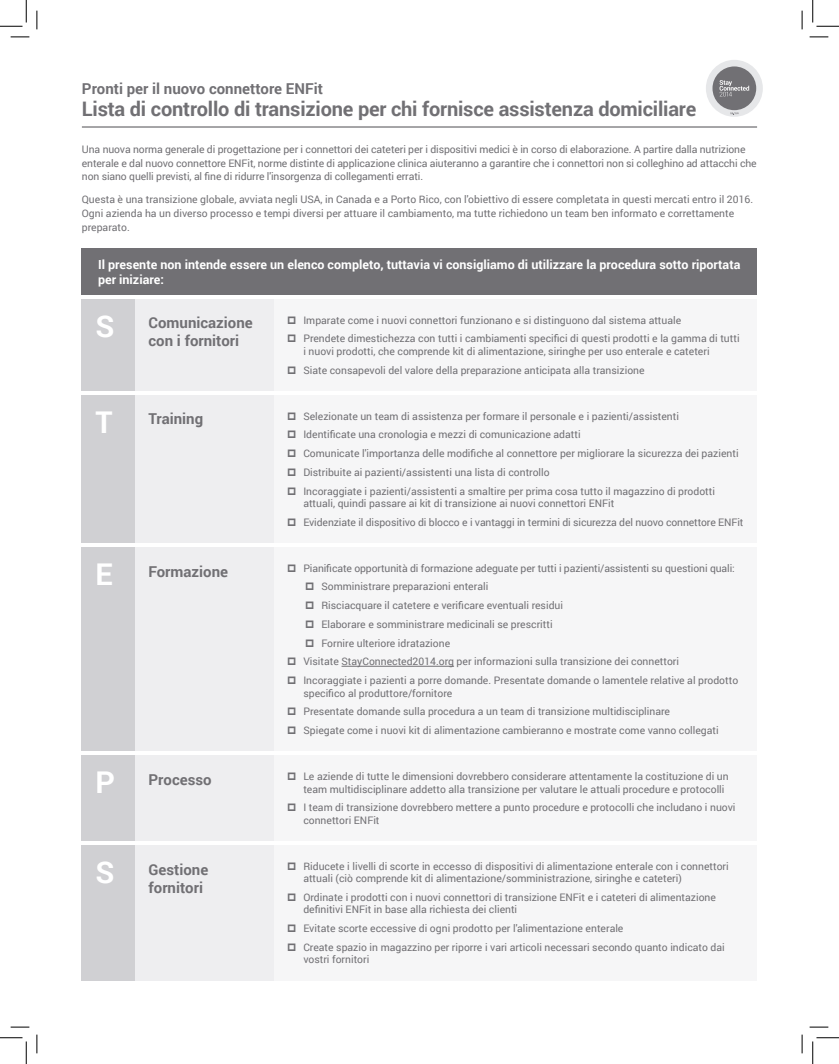
<style>
.page{position:relative;width:839px;height:1064px;background:#fff}
.page>*{position:absolute;margin:0;border:0;box-sizing:border-box;transform-origin:0 0}
.t1{font:700 30px "Roboto";color:#fff}
.t2{font:700 20px "Roboto";letter-spacing:-.01em;color:#717074}
.t3{font:700 15px/18px "Roboto";color:#717074}
.t4{font:700 12.5px/15px "Roboto";color:#fff}
.t5{font:10.38px/18.8px "Roboto";color:#717074}
</style>
<div class="page">
<div style="left:274px;top:299px;width:483px;height:92px;background:#f6f6f7"></div>
<div style="left:274px;top:756px;width:483px;height:85px;background:#f6f6f7"></div>
<div style="left:274px;top:845px;width:483px;height:135px;background:#f6f6f7"></div>
<div style="left:274px;top:395px;width:483px;height:148px;background:#f6f6f7"></div>
<div style="left:274px;top:547px;width:483px;height:204px;background:#f6f6f7"></div>
<hr style="left:341px;top:666px;width:113px;height:1px;background:#717074">
<div style="left:82px;top:248px;width:675px;height:46px;background:#717074"></div>
<div style="left:706px;top:60px;width:57px;height:57px;background:#e6e7e9;border-radius:50%"></div>
<div style="left:712px;top:66px;width:44px;height:44px;background:#717074;border-radius:50%"></div>
<svg style="left:719px;top:80px;width:30px;height:16px"></svg>
<svg style="left:730px;top:112px;width:8px;height:3px"></svg>
<hr style="left:82px;top:126px;width:675px;height:2px;background:#717074">
<div style="left:135px;top:299px;width:139px;height:92px;background:#eeeef0"></div>
<div style="left:135px;top:756px;width:139px;height:85px;background:#eeeef0"></div>
<div style="left:135px;top:845px;width:139px;height:135px;background:#eeeef0"></div>
<div style="left:135px;top:395px;width:139px;height:148px;background:#eeeef0"></div>
<div style="left:135px;top:547px;width:139px;height:204px;background:#eeeef0"></div>
<div style="left:82px;top:299px;width:53px;height:92px;background:#d0d0d3"></div>
<div style="left:82px;top:756px;width:53px;height:85px;background:#d0d0d3"></div>
<div style="left:82px;top:845px;width:53px;height:135px;background:#d0d0d3"></div>
<div style="left:82px;top:395px;width:53px;height:148px;background:#d0d0d3"></div>
<div style="left:82px;top:547px;width:53px;height:204px;background:#d0d0d3"></div>
<svg style="left:11px;top:36px;width:18px;height:2px"></svg>
<svg style="left:809px;top:36px;width:19px;height:2px"></svg>
<svg style="left:11px;top:1026px;width:18px;height:2px"></svg>
<svg style="left:809px;top:1026px;width:19px;height:2px"></svg>
<svg style="left:36px;top:11px;width:2px;height:18px"></svg>
<svg style="left:36px;top:1034px;width:2px;height:19px"></svg>
<svg style="left:801px;top:11px;width:2px;height:18px"></svg>
<svg style="left:801px;top:1034px;width:2px;height:19px"></svg>
<svg style="left:0;top:0;width:27px;height:27px"></svg>
<svg style="left:0;top:1037px;width:27px;height:27px"></svg>
<svg style="left:812px;top:0;width:27px;height:27px"></svg>
<svg style="left:812px;top:1037px;width:27px;height:27px"></svg>
<h3 class="t3" style="left:82px;top:79px;width:243px">Pronti per il nuovo connettore ENFit</h3>
<h2 class="t2" style="left:82px;top:95px;width:616px">Lista di controllo di transizione per chi fornisce assistenza domiciliare</h2>
<p class="t5" style="left:82px;top:142px;width:676px;line-height:13.8px">Una nuova norma generale di progettazione per i connettori dei cateteri per i dispositivi medici è in corso di elaborazione. A partire dalla nutrizione enterale e dal nuovo connettore ENFit, norme distinte di applicazione clinica aiuteranno a garantire che i connettori non si colleghino ad attacchi che non siano quelli previsti, al fine di ridurre l'insorgenza di collegamenti errati.</p>
<p class="t5" style="left:82px;top:192px;width:673px;line-height:13.8px">Questa è una transizione globale, avviata negli USA, in Canada e a Porto Rico, con l'obiettivo di essere completata in questi mercati entro il 2016.<br>Ogni azienda ha un diverso processo e tempi diversi per attuare il cambiamento, ma tutte richiedono un team ben informato e correttamente preparato.</p>
<p class="t4" style="left:98px;top:257px;width:644px">Il presente non intende essere un elenco completo, tuttavia vi consigliamo di utilizzare la procedura sotto riportata per iniziare:</p>
<h1 class="t1" style="left:95px;top:305px;width:21px">S</h1>
<h3 class="t3" style="left:148px;top:313px;width:106px">Comunicazione con i fornitori</h3>
<p class="t5" style="left:303px;top:310px;width:438px">Imparate come i nuovi connettori funzionano e si distinguono dal sistema attuale<br>Prendete dimestichezza con tutti i cambiamenti specifici di questi prodotti e la gamma di tutti</p>
<p class="t5" style="left:303px;top:341px;width:408px">i nuovi prodotti, che comprende kit di alimentazione, siringhe per uso enterale e cateteri<br>Siate consapevoli del valore della preparazione anticipata alla transizione</p>
<h1 class="t1" style="left:95px;top:401px;width:19px">T</h1>
<h3 class="t3" style="left:148px;top:409px;width:56px">Training</h3>
<h1 class="t1" style="left:95px;top:553px;width:19px">E</h1>
<h3 class="t3" style="left:148px;top:562px;width:81px">Formazione</h3>
<p class="t5" style="left:303px;top:406px;width:437px">Selezionate un team di assistenza per formare il personale e i pazienti/assistenti<br>Identificate una cronologia e mezzi di comunicazione adatti<br>Comunicate l'importanza delle modifiche al connettore per migliorare la sicurezza dei pazienti Distribuite ai pazienti/assistenti una lista di controllo<br>Incoraggiate i pazienti/assistenti a smaltire per prima cosa tutto il magazzino di prodotti</p>
<p class="t5" style="left:303px;top:493px;width:442px">attuali, quindi passare ai kit di transizione ai nuovi connettori ENFit<br>Evidenziate il dispositivo di blocco e i vantaggi in termini di sicurezza del nuovo connettore ENFit</p>
<p class="t5" style="left:303px;top:558px;width:433px">Pianificate opportunità di formazione adeguate per tutti i pazienti/assistenti su questioni quali:</p>
<p class="t5" style="left:321px;top:577px;width:168px">Somministrare preparazioni enterali</p>
<p class="t5" style="left:321px;top:596px;width:243px">Risciacquare il catetere e verificare eventuali residui</p>
<p class="t5" style="left:321px;top:614px;width:233px">Elaborare e somministrare medicinali se prescritti</p>
<p class="t5" style="left:321px;top:633px;width:130px">Fornire ulteriore idratazione</p>
<p class="t5" style="left:303px;top:652px;width:377px">Visitate StayConnected2014.org per informazioni sulla transizione dei connettori</p>
<p class="t5" style="left:303px;top:671px;width:436px">Incoraggiate i pazienti a porre domande. Presentate domande o lamentele relative al prodotto</p>
<p class="t5" style="left:303px;top:683px;width:417px">specifico al produttore/fornitore<br>Presentate domande sulla procedura a un team di transizione multidisciplinare<br>Spiegate come i nuovi kit di alimentazione cambieranno e mostrate come vanno collegati</p>
<h1 class="t1" style="left:95px;top:761px;width:21px">P</h1>
<h1 class="t1" style="left:95px;top:851px;width:21px">S</h1>
<h3 class="t3" style="left:148px;top:770px;width:65px">Processo</h3>
<h3 class="t3" style="left:148px;top:860px;width:61px">Gestione fornitori</h3>
<p class="t5" style="left:303px;top:770px;width:427px;line-height:12.5px">Le aziende di tutte le dimensioni dovrebbero considerare attentamente la costituzione di un team multidisciplinare addetto alla transizione per valutare le attuali procedure e protocolli</p>
<p class="t5" style="left:303px;top:801px;width:434px;line-height:12.5px">I team di transizione dovrebbero mettere a punto procedure e protocolli che includano i nuovi connettori ENFit</p>
<p class="t5" style="left:303px;top:859px;width:427px;line-height:12.5px">Riducete i livelli di scorte in eccesso di dispositivi di alimentazione enterale con i connettori attuali (ciò comprende kit di alimentazione/somministrazione, siringhe e cateteri)</p>
<p class="t5" style="left:303px;top:891px;width:414px;line-height:12.5px">Ordinate i prodotti con i nuovi connettori di transizione ENFit e i cateteri di alimentazione definitivi ENFit in base alla richiesta dei clienti</p>
<p class="t5" style="left:303px;top:919px;width:423px">Evitate scorte eccessive di ogni prodotto per l'alimentazione enterale<br>Create spazio in magazzino per riporre i vari articoli necessari secondo quanto indicato dai</p>
<p class="t5" style="left:303px;top:950px;width:68px">vostri fornitori</p>
</div>
